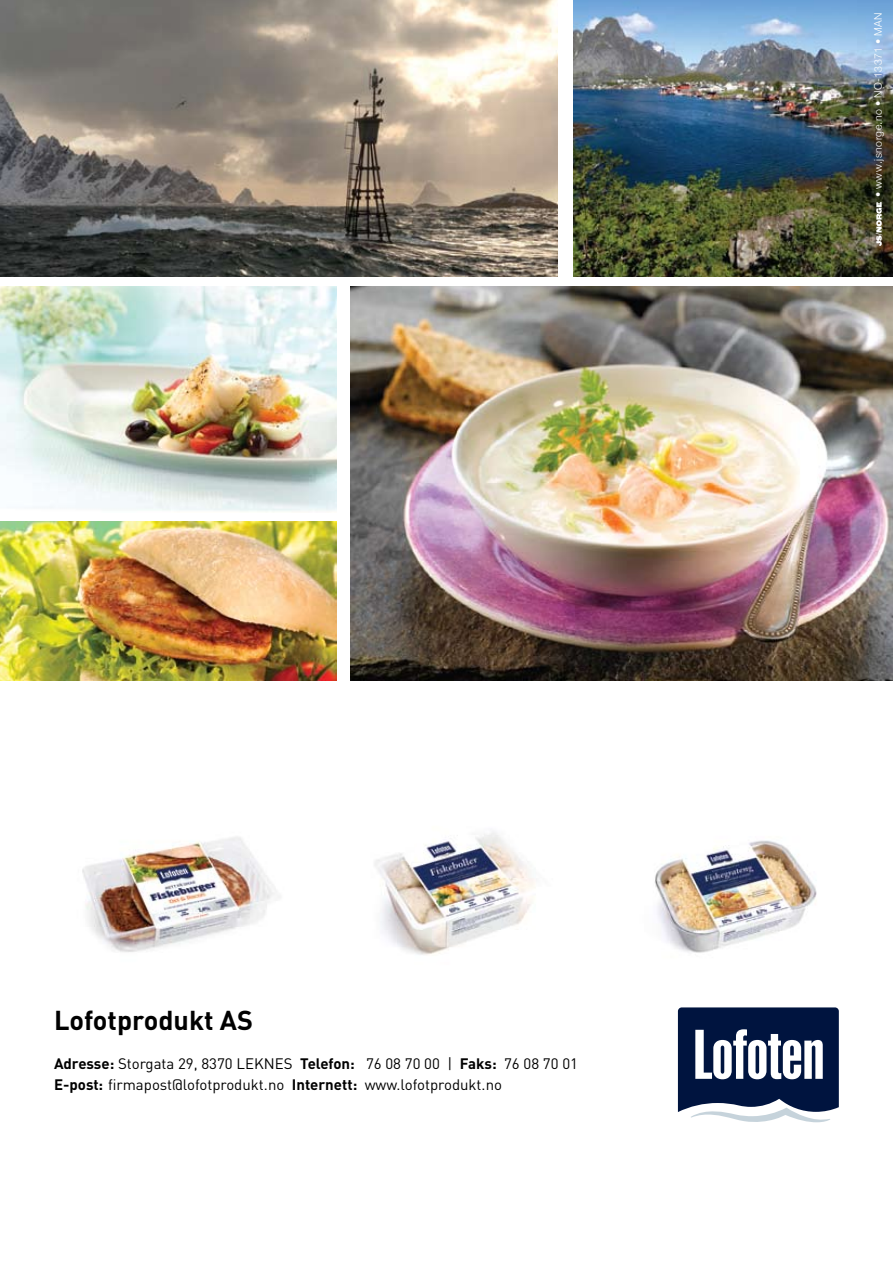
<style>
.page{position:relative;width:893px;height:1263px;background:#fff}
.page>*{position:absolute;margin:0;border:0;box-sizing:border-box;transform-origin:0 0}
.t1{font:700 27px "DIN";color:#000}
.t2{font:15px/21px "DIN";color:#000}
.t3{font:300 10.5px "Helvetica Neue";letter-spacing:.04em;color:#fff}
.s1{font-weight:700}
</style>
<div class="page">
<img style="left:0;top:0;width:557px;height:277px">
<img style="left:573px;top:0;width:320px;height:277px">
<svg style="left:678px;top:1007px;width:161px;height:116px"></svg>
<img style="left:351px;top:286px;width:542px;height:394px">
<img style="left:0;top:286px;width:336px;height:225px">
<img style="left:0;top:522px;width:336px;height:158px">
<img style="left:374px;top:831px;width:161px;height:124px">
<img style="left:82px;top:837px;width:198px;height:115px">
<img style="left:654px;top:840px;width:163px;height:113px">
<svg style="left:876px;top:202px;width:6px;height:44px"></svg>
<p class="t3" style="left:872px;top:197px;width:186px;rotate:-90deg">• www.jsnorge.no • NO-13371 • MAN</p>
<h1 class="t1" style="left:54px;top:1003px;width:201px">Lofotprodukt AS</h1>
<p class="t2" style="left:54px;top:1053px;width:525px"><span class="s1">Adresse:</span> Storgata 29, 8370 LEKNES <span class="s1">Telefon:</span> 76 08 70 00 | <span class="s1">Faks:</span> 76 08 70 01<br><span class="s1">E-post:</span> firmapost@lofotprodukt.no <span class="s1">Internett:</span> www.lofotprodukt.no</p>
</div>
